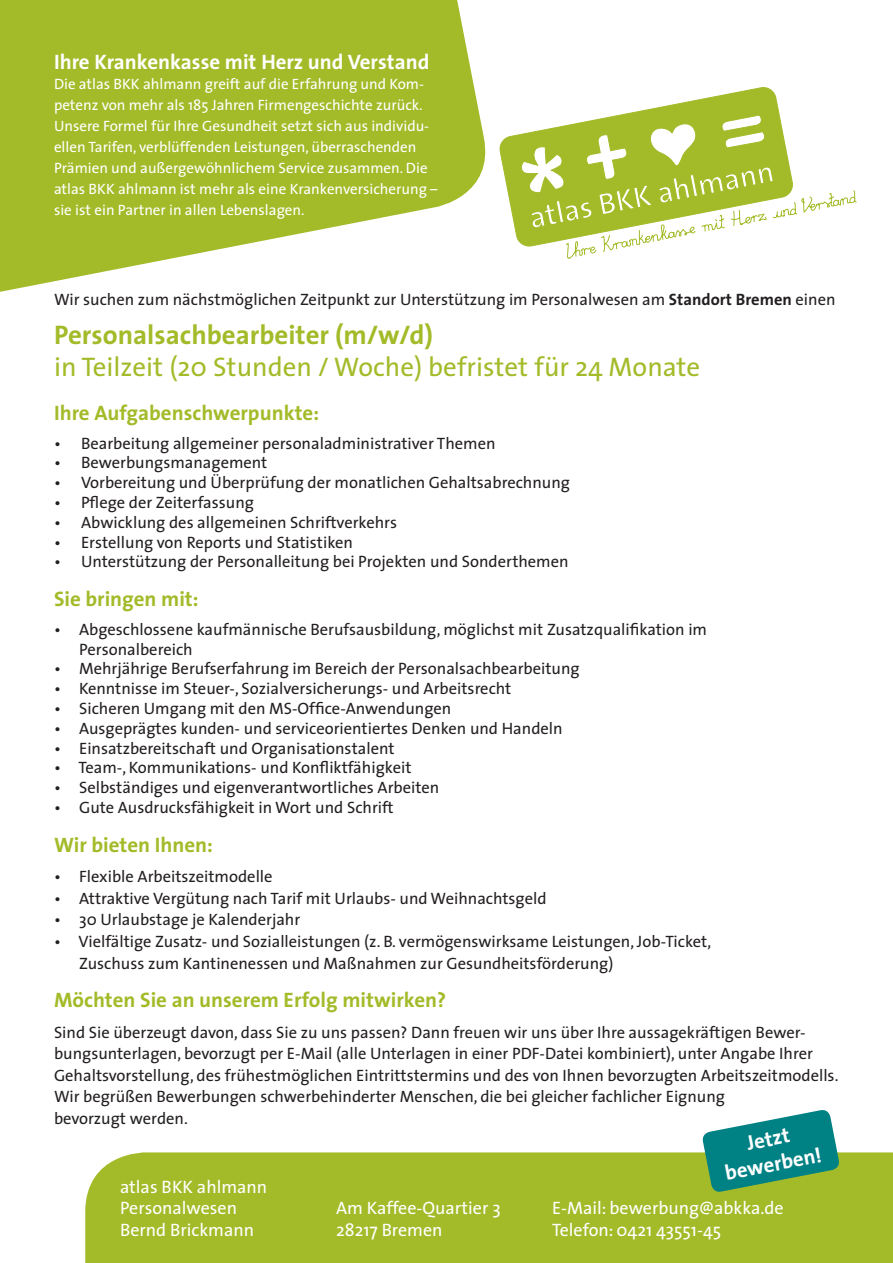
<style>
.page{position:relative;width:893px;height:1263px;background:#fff}
.page>*{position:absolute;margin:0;border:0;box-sizing:border-box;transform-origin:0 0}
.t1{font:27px "The Sans";color:#a3bb29}
.t2{font:700 27px "The Sans";color:#a3bb29}
.t3{font:700 21px "The Sans";color:#a3bb29}
.t4{font:700 21px "The Sans";color:#fff}
.t5{font:18px "The Sans";color:#fff}
.t6{font:16.5px/21.6px "The Sans";color:#231f20}
.t7{font:15px/21px "The Sans";color:#fff}
.s1{font-weight:700}
</style>
<div class="page">
<svg style="left:499px;top:87px;width:281px;height:157px"></svg>
<svg style="left:521px;top:114px;width:336px;height:145px"></svg>
<svg style="left:0;top:0;width:486px;height:292px;fill:#a3bb29"></svg>
<div style="left:85px;top:1152px;width:808px;height:111px;background:#a3bb29"></div>
<svg style="left:701px;top:1110px;width:139px;height:83px;background:#429d87"></svg>
<p class="t4" style="left:54px;top:44px;width:377px">Ihre Krankenkasse mit Herz und Verstand</p>
<p class="t7" style="left:54px;top:73px;width:371px">Die atlas BKK ahlmann greift auf die Erfahrung und Kom&shy;petenz von mehr als 185 Jahren Firmengeschichte zurück.</p>
<p class="t7" style="left:54px;top:115px;width:377px">Unsere Formel für Ihre Gesundheit setzt sich aus individu&shy;ellen Tarifen, verblüffenden Leistungen, überraschenden</p>
<p class="t7" style="left:54px;top:157px;width:375px">Prämien und außergewöhnlichem Service zusammen. Die</p>
<p class="t7" style="left:54px;top:178px;width:385px">atlas BKK ahlmann ist mehr als eine Krankenversicherung –</p>
<p class="t7" style="left:54px;top:199px;width:252px">sie ist ein Partner in allen Lebenslagen.</p>
<p class="t6" style="left:54px;top:289px;width:783px">Wir suchen zum nächstmöglichen Zeitpunkt zur Unterstützung im Personalwesen am <span class="s1">Standort Bremen</span> einen</p>
<p class="t2" style="left:54px;top:312px;width:380px">Personalsachbearbeiter (m/w/d)</p>
<p class="t1" style="left:54px;top:350px;width:648px">in Teilzeit (20 Stunden / Woche) befristet für 24 Monate</p>
<p class="t3" style="left:54px;top:395px;width:267px">Ihre Aufgabenschwerpunkte:</p>
<p class="t6" style="left:54px;top:432px;width:443px">• Bearbeitung allgemeiner personaladministrativer Themen</p>
<p class="t6" style="left:54px;top:452px;width:215px">• Bewerbungsmanagement</p>
<p class="t6" style="left:54px;top:472px;width:518px">• Vorbereitung und Überprüfung der monatlichen Gehaltsabrechnung</p>
<p class="t6" style="left:54px;top:492px;width:201px">• Pflege der Zeiterfassung</p>
<p class="t6" style="left:54px;top:512px;width:345px">• Abwicklung des allgemeinen Schriftverkehrs</p>
<p class="t6" style="left:54px;top:531px;width:301px">• Erstellung von Reports und Statistiken</p>
<p class="t6" style="left:54px;top:551px;width:516px">• Unterstützung der Personalleitung bei Projekten und Sonderthemen</p>
<p class="t3" style="left:54px;top:581px;width:146px">Sie bringen mit:</p>
<p class="t6" style="left:54px;top:618px;width:655px">• Abgeschlossene kaufmännische Berufsausbildung, möglichst mit Zusatzqualifikation im</p>
<p class="t6" style="left:79px;top:638px;width:115px">Personalbereich</p>
<p class="t6" style="left:54px;top:658px;width:527px">• Mehrjährige Berufserfahrung im Bereich der Personalsachbearbeitung</p>
<p class="t6" style="left:54px;top:678px;width:459px">• Kenntnisse im Steuer-, Sozialversicherungs- und Arbeitsrecht</p>
<p class="t6" style="left:54px;top:698px;width:399px">• Sicheren Umgang mit den MS-Office-Anwendungen</p>
<p class="t6" style="left:54px;top:717px;width:510px">• Ausgeprägtes kunden- und serviceorientiertes Denken und Handeln</p>
<p class="t6" style="left:54px;top:737px;width:342px">• Einsatzbereitschaft und Organisationstalent</p>
<p class="t6" style="left:54px;top:757px;width:359px">• Team-, Kommunikations- und Konfliktfähigkeit</p>
<p class="t6" style="left:54px;top:777px;width:387px">• Selbständiges und eigenverantwortliches Arbeiten</p>
<p class="t6" style="left:54px;top:797px;width:341px">• Gute Ausdrucksfähigkeit in Wort und Schrift</p>
<p class="t3" style="left:54px;top:827px;width:160px">Wir bieten Ihnen:</p>
<p class="t6" style="left:54px;top:866px;width:220px">• Flexible Arbeitszeitmodelle</p>
<p class="t6" style="left:54px;top:887px;width:494px">• Attraktive Vergütung nach Tarif mit Urlaubs- und Weihnachtsgeld</p>
<p class="t6" style="left:54px;top:909px;width:248px">• 30 Urlaubstage je Kalenderjahr</p>
<p class="t6" style="left:54px;top:931px;width:659px">• Vielfältige Zusatz- und Sozialleistungen (z. B. vermögenswirksame Leistungen, Job-Ticket,</p>
<p class="t6" style="left:79px;top:952px;width:536px">Zuschuss zum Kantinenessen und Maßnahmen zur Gesundheitsförderung)</p>
<p class="t3" style="left:54px;top:982px;width:394px">Möchten Sie an unserem Erfolg mitwirken?</p>
<p class="t6" style="left:54px;top:1021px;width:786px">Sind Sie überzeugt davon, dass Sie zu uns passen? Dann freuen wir uns über Ihre aussagekräftigen Bewer&shy;bungsunterlagen, bevorzugt per E-Mail (alle Unterlagen in einer PDF-Datei kombiniert), unter Angabe Ihrer Gehaltsvorstellung, des frühestmöglichen Eintrittstermins und des von Ihnen bevorzugten Arbeitszeitmodells.<br>Wir begrüßen Bewerbungen schwerbehinderter Menschen, die bei gleicher fachlicher Eignung</p>
<p class="t6" style="left:54px;top:1108px;width:135px">bevorzugt werden.</p>
<p class="t4" style="left:744px;top:1126px;width:45px;rotate:-11deg">Jetzt</p>
<p class="t4" style="left:722px;top:1156px;width:100px;rotate:-11deg">bewerben!</p>
<p class="t5" style="left:120px;top:1175px;width:149px">atlas BKK ahlmann</p>
<p class="t5" style="left:120px;top:1197px;width:118px">Personalwesen</p>
<p class="t5" style="left:336px;top:1197px;width:166px">Am Kaffee-Quartier 3</p>
<p class="t5" style="left:552px;top:1197px;width:233px">E-Mail: bewerbung@abkka.de</p>
<p class="t5" style="left:120px;top:1218px;width:136px">Bernd Brickmann</p>
<p class="t5" style="left:336px;top:1218px;width:108px">28217 Bremen</p>
<p class="t5" style="left:552px;top:1218px;width:171px">Telefon: 0421 43551-45</p>
</div>
